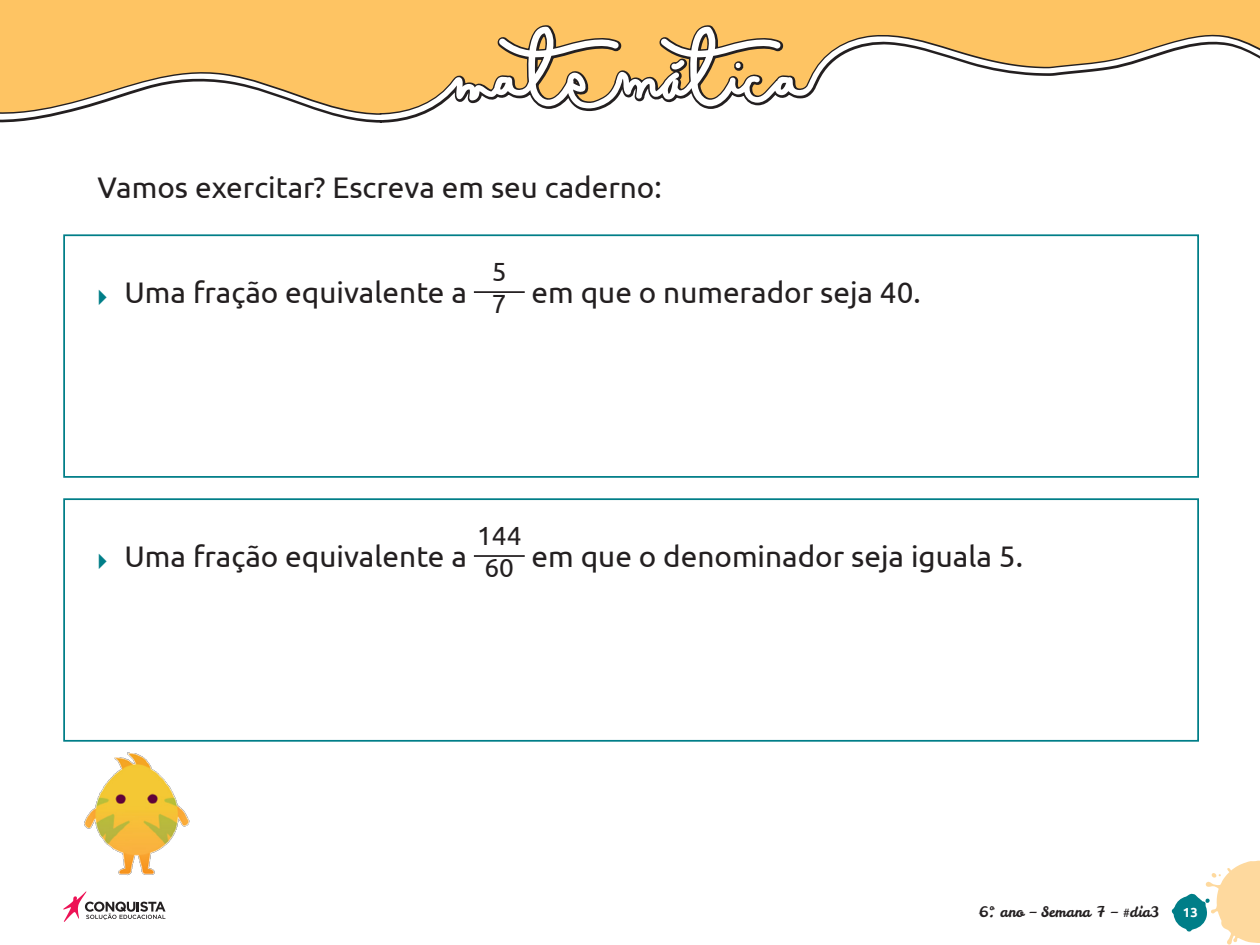
<style>
.page{position:relative;width:1260px;height:945px;background:#fff}
.page>*{position:absolute;margin:0;border:0;box-sizing:border-box;transform-origin:0 0}
.t1{font:29.75px "Ubuntu";color:#231f20}
.t2{font:26.25px "Ubuntu";color:#231f20}
.t3{font:14.35px "Leckerli One";color:#231f20}
.t4{font:700 13.12px "Ubuntu";color:#fff}
</style>
<div class="page">
<svg style="left:1172px;top:861px;width:88px;height:84px"></svg>
<svg style="left:63px;top:891px;width:103px;height:31px"></svg>
<div style="left:0;top:0;width:1260px;height:22px;background:#fec463"></div>
<svg style="left:0;top:22px;width:1260px;height:101px"></svg>
<svg style="left:0;top:26px;width:1260px;height:94px;fill:#fec463"></svg>
<img style="left:84px;top:752px;width:106px;height:124px">
<hr style="left:474px;top:291px;width:51px;height:2px;background:#231f20">
<div style="left:63px;top:234px;width:1136px;height:244px;border:2px solid #007e88"></div>
<hr style="left:474px;top:555px;width:51px;height:2px;background:#231f20">
<div style="left:63px;top:498px;width:1136px;height:244px;border:2px solid #007e88"></div>
<p class="t1" style="left:97px;top:169px;width:566px">Vamos exercitar? Escreva em seu caderno:</p>
<p class="t1" style="left:125px;top:274px;width:344px">Uma fração equivalente a</p>
<p class="t2" style="left:492px;top:256px;width:16px">5</p>
<p class="t1" style="left:492px;top:274px;width:430px"><sub>7</sub> em que o numerador seja 40.</p>
<p class="t1" style="left:125px;top:538px;width:344px">Uma fração equivalente a</p>
<p class="t2" style="left:477px;top:520px;width:46px">144</p>
<p class="t1" style="left:485px;top:538px;width:540px"><sub>60</sub> em que o denominador seja iguala 5.</p>
<p class="t3" style="left:978px;top:903px;width:183px">6º. ano – Semana 7 – #dia3</p>
<p class="t4" style="left:1183px;top:905px;width:16px">13</p>
</div>
